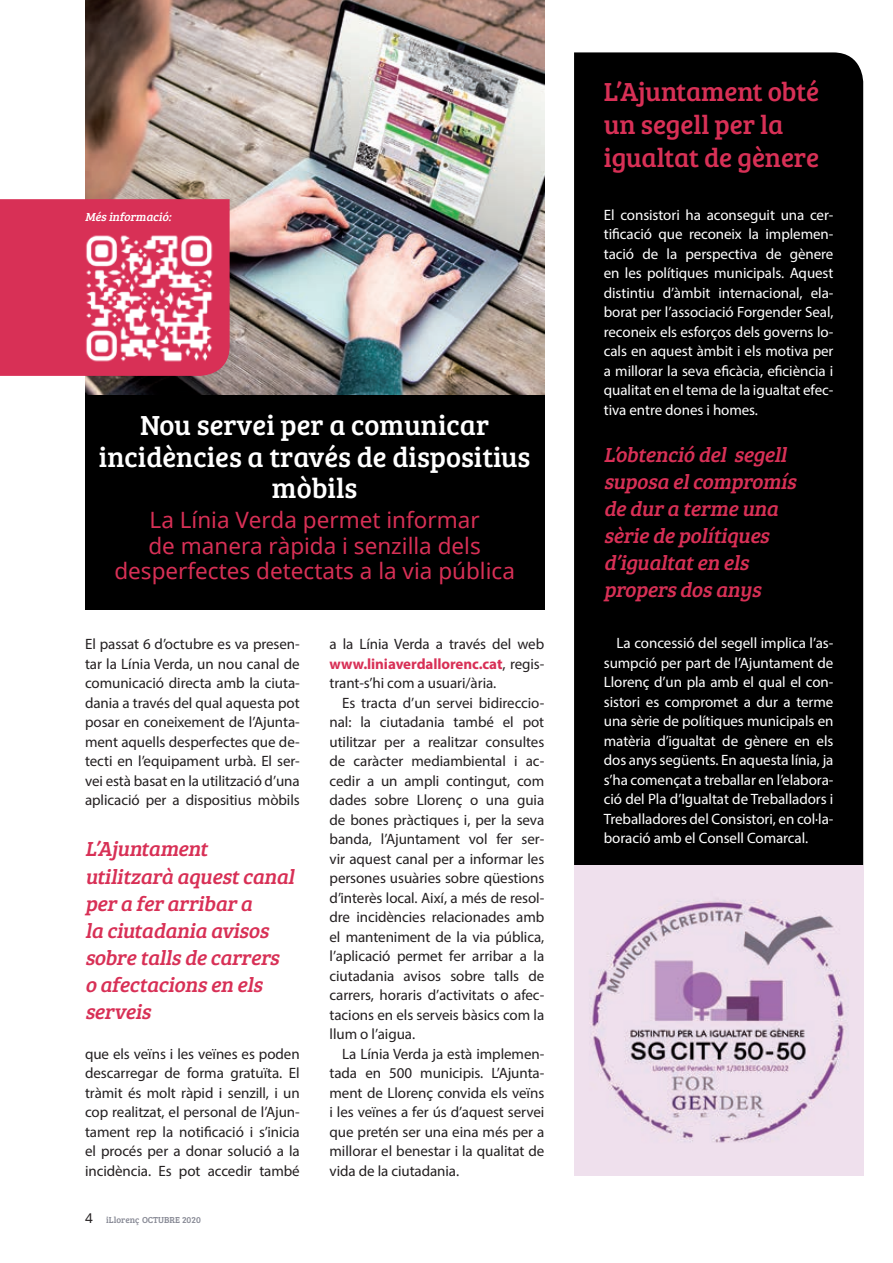
<style>
.page{position:relative;width:893px;height:1263px;background:#fff}
.page>*{position:absolute;margin:0;border:0;box-sizing:border-box;transform-origin:0 0}
.t1{font:28.5px/31.5px "Bree Serif";color:#fff;text-align:center}
.t2{font:27px/33px "Bree Serif";letter-spacing:-.005em;color:#d83056}
.Subtítol{font:22.5px/25.5px "Noto Sans";color:#d83056;text-align:center}
.Subtítol-2{font:italic 21px/27.2px "Bree Serif";color:#d83056}
.Text_comú{font:15px/19.5px "Myriad Pro";letter-spacing:-.005em;color:#231f20;text-align:justify}
.t3{font:15px/19.5px "Myriad Pro";letter-spacing:-.005em;color:#fff;text-align:justify}
.Subtítol-3{font:italic 12px "Bree Serif";color:#fff}
.t4{font:9px "Bree Serif";color:#868894}
.s1{font-family:"Noto Sans";font-size:13.5px;color:#231f20}
.s2{font-weight:700;color:#d83056}
</style>
<div class="page">
<img style="left:85px;top:0;width:459px;height:395px">
<div style="left:85px;top:395px;width:459px;height:215px;background:#000"></div>
<div style="left:574px;top:52px;width:289px;height:814px;background:#000"></div>
<svg style="left:574px;top:866px;width:289px;height:309px;background:#deccdd"></svg>
<div style="left:0;top:199px;width:230px;height:177px;background:#d83056"></div>
<img style="left:78px;top:227px;width:141px;height:142px">
<p class="Subtítol-3" style="left:85px;top:208px;width:90px">Més informació:</p>
<p class="t1" style="left:99px;top:408px;width:433px">Nou servei per a comunicar incidències a través de dispositius mòbils</p>
<p class="Subtítol" style="left:114px;top:507px;width:402px">La Línia Verda permet informar<br>de manera ràpida i senzilla dels desperfectes detectats a la via pública</p>
<p class="Text_comú" style="left:85px;top:634px;width:216px">El passat 6 d’octubre es va presen&shy;tar la Línia Verda, un nou canal de comunicació directa amb la ciuta&shy;dania a través del qual aquesta pot posar en coneixement de l’Ajunta&shy;ment aquells desperfectes que de&shy;tecti en l’equipament urbà. El ser&shy;vei està basat en la utilització d’una aplicació per a dispositius mòbils</p>
<p class="Subtítol-2" style="left:85px;top:834px;width:216px">L’Ajuntament utilitzarà aquestcanal pera ferarribara<br>la ciutadania avisos sobre tallsde carrers o afectacionsen els serveis</p>
<p class="Text_comú" style="left:85px;top:1043px;width:216px">que els veïns i les veïnes es poden descarregar de forma gratuïta. El tràmit és molt ràpid i senzill, i un cop realitzat, el personal de l’Ajun&shy;tament rep la notificació i s’inicia el procés per a donar solució a la incidència. Es pot accedir també</p>
<p class="t4" style="left:85px;top:1213px;width:117px"><span class="s1">4</span> iLlorenç OCTUBRE 2020</p>
<p class="Text_comú" style="left:330px;top:634px;width:216px">a la Línia Verda a través del web <span class="s2">www.liniaverdallorenc.cat</span>, regis&shy;trant-s’hi com a usuari/ària.</p>
<p class="Text_comú" style="left:330px;top:692px;width:216px;text-indent:13px">Es tracta d’un servei bidireccio&shy;nal: la ciutadania també el pot utilitzar per a realitzar consultes de caràcter mediambiental i ac&shy;cedir a un ampli contingut, com dades sobre Llorenç o una guia de bones pràctiques i, per la seva banda, l’Ajuntament vol fer ser&shy;vir aquest canal per a informar les persones usuàries sobre qüestions d’interès local. Així, a més de resol&shy;dre incidències relacionades amb el manteniment de la via pública, l’aplicació permet fer arribar a la ciutadania avisos sobre talls de carrers, horaris d’activitats o afec&shy;tacions en els serveis bàsics com la llum o l’aigua.</p>
<p class="Text_comú" style="left:330px;top:1043px;width:216px;text-indent:13px">La Línia Verda ja està implemen&shy;tada en 500 municipis. L’Ajunta&shy;ment de Llorenç convida els veïns i les veïnes a fer ús d’aquest servei que pretén ser una eina més per a millorar el benestar i la qualitat de vida de la ciutadania.</p>
<p class="t2" style="left:604px;top:73px;width:217px">L’Ajuntament obté un segell per la igualtat de gènere</p>
<p class="t3" style="left:604px;top:205px;width:231px">El consistori ha aconseguit una cer&shy;tificació que reconeix la implemen&shy;tació de la perspectiva de gènere en les polítiques municipals. Aquest distintiu d’àmbit internacional, ela&shy;borat per l’associació Forgender Seal, reconeix els esforços dels governs lo&shy;cals en aquest àmbit i els motiva per a millorar la seva eficàcia, eficiència i qualitat en el tema de la igualtat efec&shy;tiva entre dones i homes.</p>
<p class="Subtítol-2" style="left:604px;top:440px;width:199px">L’obtenció del segell suposa elcompromís de dura terme una sèrie de polítiques d’igualtaten els propersdosanys</p>
<p class="t3" style="left:604px;top:633px;width:231px;text-indent:13px">La concessió del segell implica l’as&shy;sumpció per part de l’Ajuntament de Llorenç d’un pla amb el qual el con&shy;sistori es compromet a dur a terme una sèrie de polítiques municipals en matèria d’igualtat de gènere en els dos anys següents. En aquesta línia, ja s’ha començat a treballar en l’elabora&shy;ció del Pla d’Igualtat de Treballadors i Treballadores del Consistori, en col·la&shy;boració amb el Consell Comarcal.</p>
</div>
